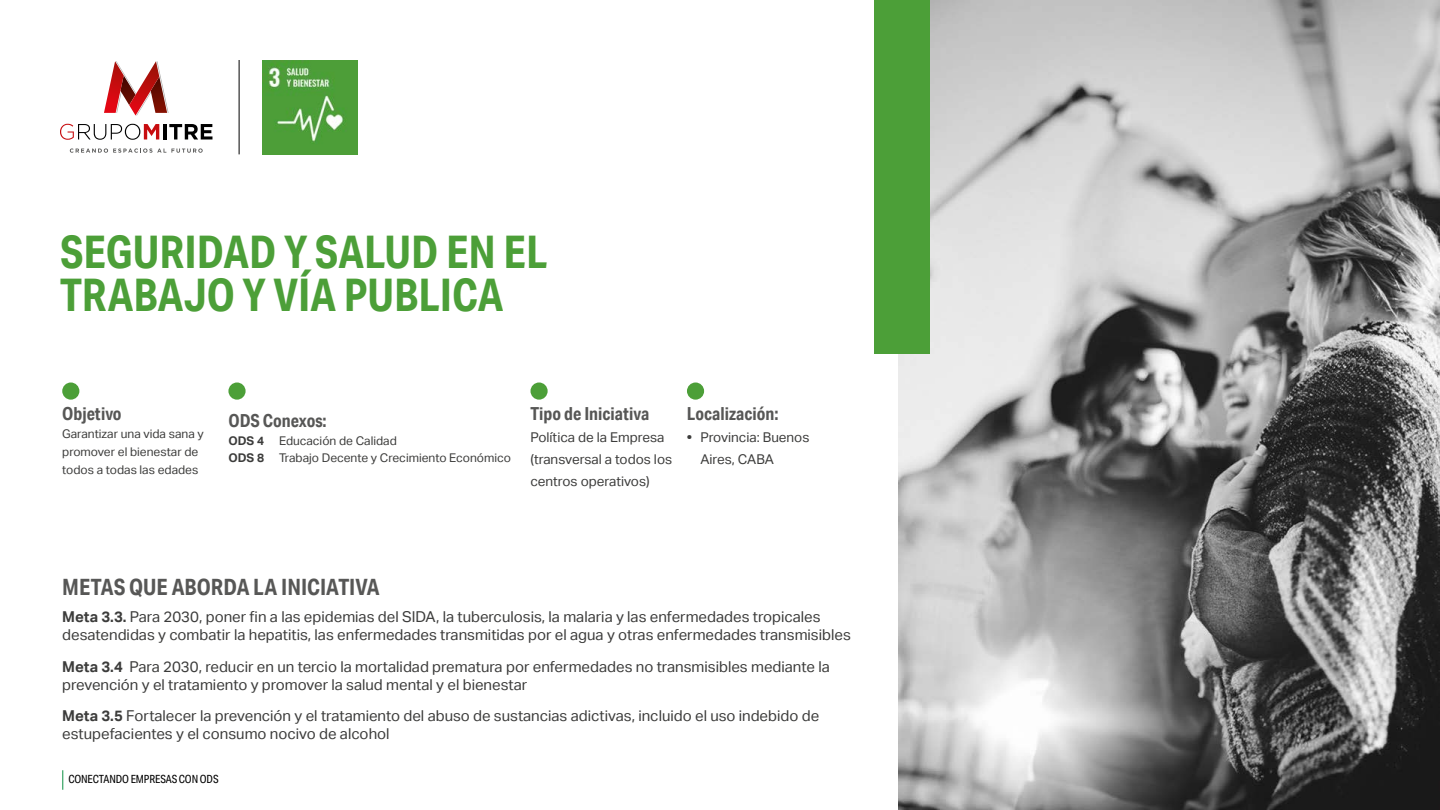
<style>
.page{position:relative;width:1440px;height:810px;background:#fff}
.page>*{position:absolute;margin:0;border:0;box-sizing:border-box;transform-origin:0 0}
.t1{font:700 45px/42.8px "Aktiv Grotesk Cd";color:#4c9f38}
.t2{font:700 22.5px "Aktiv Grotesk Cd";color:#575756}
.t3{font:700 18px "Aktiv Grotesk Cd";color:#575756}
.t4{font:15px/18px "Aktiv Grotesk";color:#3c3c3b}
.t5{font:13.5px/21.8px "Aktiv Grotesk";color:#3c3c3b}
.t6{font:12px/18px "Aktiv Grotesk";color:#3c3c3b}
.t7{font:11.25px "Aktiv Grotesk Cd";letter-spacing:-.01em;color:#000}
.s1{font-weight:700}
</style>
<div class="page">
<svg style="left:62px;top:770px;width:1px;height:20px"></svg>
<img style="left:898px;top:0;width:542px;height:810px">
<div style="left:874px;top:0;width:56px;height:354px;background:#4c9f38"></div>
<img style="left:262px;top:60px;width:95px;height:95px">
<hr style="left:239px;top:60px;width:1px;height:94px;background:#000">
<div style="left:62px;top:383px;width:17px;height:17px;background:#4c9f38;border-radius:50%"></div>
<div style="left:530px;top:383px;width:18px;height:17px;background:#4c9f38;border-radius:50%"></div>
<div style="left:687px;top:383px;width:17px;height:17px;background:#4c9f38;border-radius:50%"></div>
<svg style="left:60px;top:124px;width:99px;height:16px"></svg>
<hr style="left:163px;top:124px;width:4px;height:15px;background:#000">
<svg style="left:169px;top:124px;width:43px;height:15px"></svg>
<svg style="left:70px;top:148px;width:133px;height:5px"></svg>
<svg style="left:104px;top:61px;width:65px;height:55px"></svg>
<div style="left:228px;top:383px;width:18px;height:17px;background:#4c9f38;border-radius:50%"></div>
<h1 class="t1" style="left:60px;top:230px;width:489px">SEGURIDAD Y SALUD EN EL<br>TRABAJO Y VÍA PUBLICA</h1>
<p class="t3" style="left:62px;top:403px;width:61px">Objetivo</p>
<p class="t6" style="left:62px;top:425px;width:143px">Garantizar una vida sana y promover el bienestar de todos a todas las edades</p>
<p class="t3" style="left:228px;top:409px;width:100px">ODS Conexos:</p>
<p class="t6" style="left:228px;top:432px;width:284px;line-height:17.2px"><span class="s1">ODS 4</span> Educación de Calidad<br><span class="s1">ODS 8</span> Trabajo Decente y Crecimiento Económico</p>
<p class="t3" style="left:530px;top:403px;width:120px">Tipo de Iniciativa</p>
<p class="t5" style="left:530px;top:427px;width:143px">Política de la Empresa (transversal a todos los centros operativos)</p>
<p class="t3" style="left:687px;top:403px;width:93px">Localización:</p>
<p class="t5" style="left:700px;top:427px;width:110px;text-indent:-14px"><span class="s1">•</span> Provincia: Buenos<br>Aires, CABA</p>
<h2 class="t2" style="left:62px;top:573px;width:319px">METAS QUE ABORDA LA INICIATIVA</h2>
<p class="t4" style="left:62px;top:608px;width:790px"><span class="s1">Meta 3.3.</span> Para 2030, poner fin a las epidemias del SIDA, la tuberculosis, la malaria y las enfermedades tropicales desatendidas y combatir la hepatitis, las enfermedades transmitidas por el agua y otras enfermedades transmisibles</p>
<p class="t4" style="left:62px;top:658px;width:769px"><span class="s1">Meta 3.4</span> Para 2030, reducir en un tercio la mortalidad prematura por enfermedades no transmisibles mediante la prevención y el tratamiento y promover la salud mental y el bienestar</p>
<p class="t4" style="left:62px;top:707px;width:759px"><span class="s1">Meta 3.5</span> Fortalecer la prevención y el tratamiento del abuso de sustancias adictivas, incluido el uso indebido de estupefacientes y el consumo nocivo de alcohol</p>
<p class="t7" style="left:68px;top:773px;width:152px">CONECTANDO EMPRESAS CON ODS</p>
</div>
